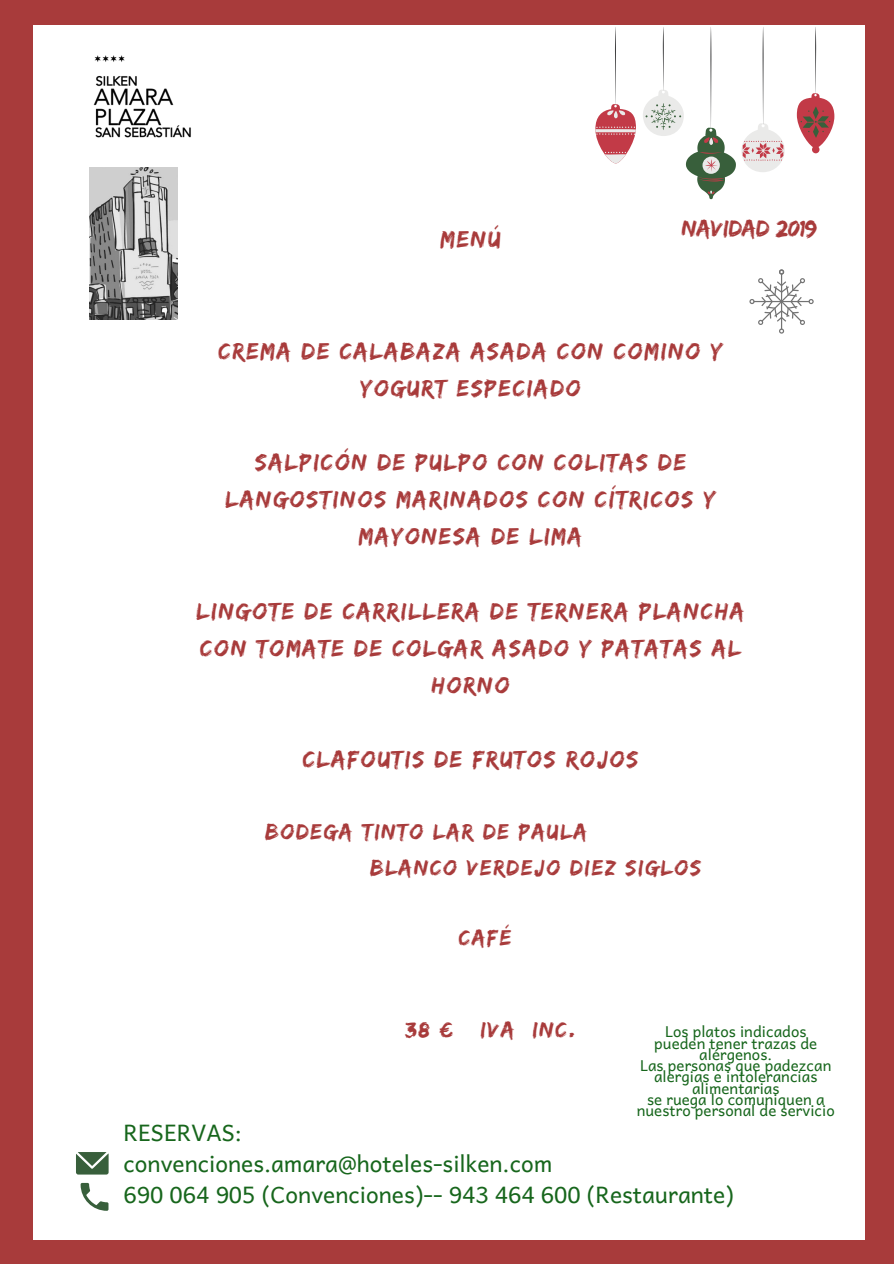
<style>
.page{position:relative;width:894px;height:1264px;background:#fff}
.page>*{position:absolute;margin:0;border:0;box-sizing:border-box;transform-origin:0 0}
.t1{font:24.45px/37px "Edo";letter-spacing:.075em;color:#a83b3b;text-align:center}
.t2{font:24px "Edo";color:#a83b3b}
.t3{font:22.95px "Edo";letter-spacing:.075em;color:#a83b3b}
.t4{font:22.8px/35.1px "Edo";letter-spacing:.075em;color:#a83b3b}
.t5{font:22.65px/30.9px "Andika";color:#17661c}
.t6{font:15px/11.2px "Andika";letter-spacing:.005em;color:#17661c;text-align:center}
</style>
<div class="page">
<div style="left:0;top:0;width:893px;height:1263px;background:#a83b3b"></div>
<div style="left:34px;top:25px;width:830px;height:1214px;background:#fff"></div>
<img style="left:93px;top:55px;width:98px;height:83px">
<img style="left:89px;top:167px;width:88px;height:152px">
<svg style="left:595px;top:27px;width:40px;height:137px"></svg>
<svg style="left:796px;top:27px;width:38px;height:126px"></svg>
<svg style="left:643px;top:27px;width:92px;height:172px"></svg>
<svg style="left:741px;top:27px;width:44px;height:145px"></svg>
<svg style="left:749px;top:269px;width:64px;height:64px"></svg>
<svg style="left:76px;top:1152px;width:33px;height:22px"></svg>
<svg style="left:81px;top:1182px;width:27px;height:28px"></svg>
<p class="t1" style="left:440px;top:220px;width:61px">MENÚ</p>
<p class="t2" style="left:681px;top:215px;width:137px">NAVIDAD 2019</p>
<p class="t1" style="left:218px;top:332px;width:505px">CREMA DE CALABAZA ASADA CON COMINO Y<br>YOGURT ESPECIADO</p>
<p class="t1" style="left:225px;top:443px;width:491px">SALPICÓN DE PULPO CON COLITAS DE<br>LANGOSTINOS MARINADOS CON CÍTRICOS Y<br>MAYONESA DE LIMA</p>
<p class="t1" style="left:196px;top:591px;width:549px">LINGOTE DE CARRILLERA DE TERNERA PLANCHA<br>CON TOMATE DE COLGAR ASADO Y PATATAS AL<br>HORNO</p>
<p class="t1" style="left:303px;top:740px;width:337px">CLAFOUTIS DE FRUTOS ROJOS</p>
<p class="t4" style="left:370px;top:814px;width:332px;text-indent:-105px">BODEGA TINTO LAR DE PAULA<br>BLANCO VERDEJO DIEZ SIGLOS</p>
<p class="t4" style="left:459px;top:919px;width:54px">CAFÉ</p>
<p class="t3" style="left:404px;top:1015px;width:172px">38 € IVA INC.</p>
<p class="t6" style="left:636px;top:1025px;width:199px">Los platos indicados<br>pueden tener trazas de alérgenos.<br>Las personas que padezcan alergias e intolerancias alimentarias<br>se ruega lo comuniquen a nuestro personal de servicio</p>
<p class="t5" style="left:124px;top:1116px;width:611px">RESERVAS:<br>convenciones.amara@hoteles-silken.com<br>690 064 905 (Convenciones)-- 943 464 600 (Restaurante)</p>
</div>
